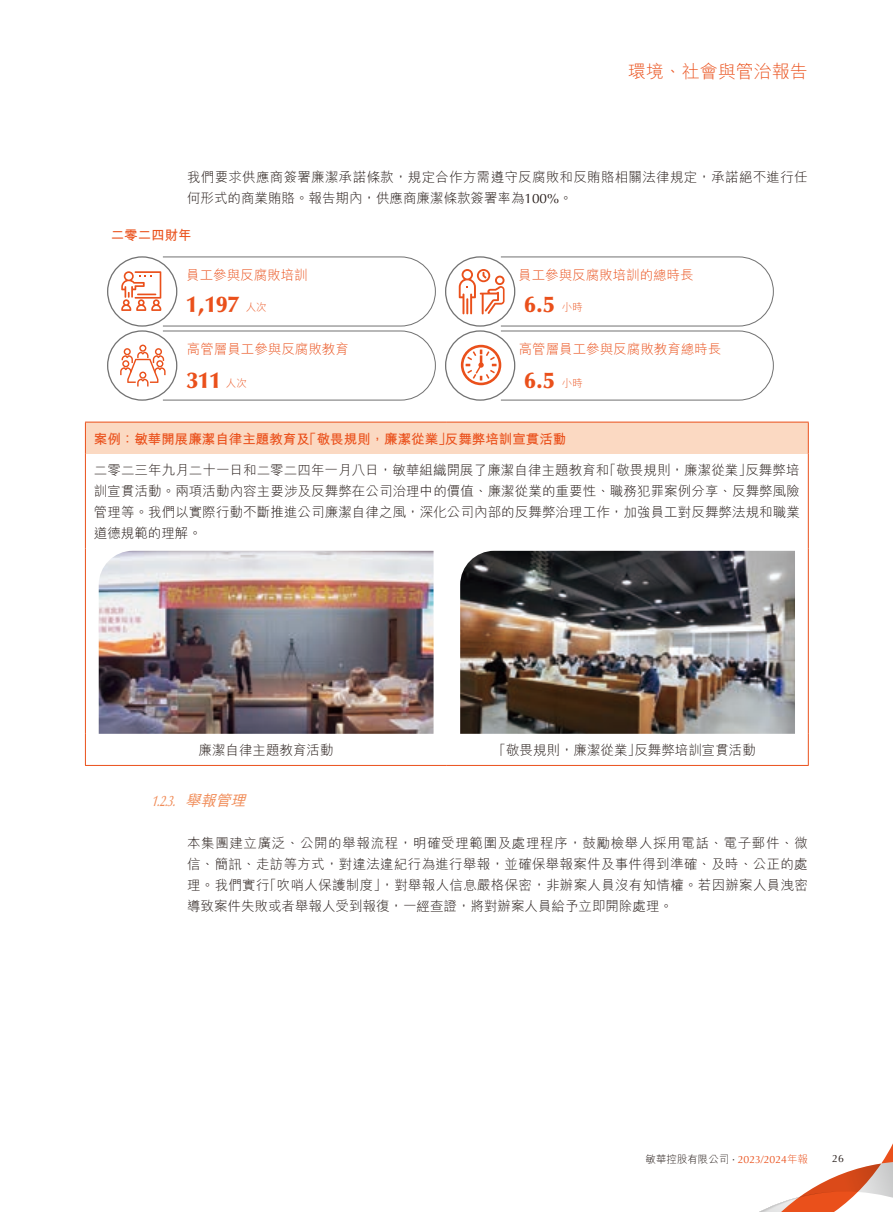
<style>
.page{position:relative;width:893px;height:1212px;background:#fff}
.page>*{position:absolute;margin:0;border:0;box-sizing:border-box;transform-origin:0 0}
.t1{font:900 22.5px "Optima LT Std";color:#ea501b}
.t2{font:300 18px "M Hei HK";color:#ea501b}
.t3{font:italic 500 15px "Optima LT Std";color:#f08a55;scale:.7 1}
.t4{font:300 13.5px/21px "M Hei HK";letter-spacing:.005em;color:#231916}
.t5{font:300 13.5px "M Hei HK";color:#ea501b}
.t6{font:700 13.5px "M Hei HK";color:#ea501b}
.t7{font:10.5px "Optima LT Std";letter-spacing:-.005em;color:#ea501b}
.t8{font:300 10.5px "M Hei HK";color:#ea501b}
.t9{font:10.5px "Optima LT Std";color:#231916}
.s1{font-family:"Optima LT Std";font-weight:400}
.s2{font-family:"M Hei HK"}
.s3{font-family:"M Hei HK";font-weight:300;color:#231916}
.s4{color:#231916}
.s5{font-family:"M Hei HK";font-weight:300}
</style>
<div class="page">
<svg style="left:759px;top:1143px;width:134px;height:69px"></svg>
<svg style="left:120px;top:256px;width:316px;height:145px"></svg>
<div style="left:107px;top:330px;width:70px;height:71px;border:1px solid #727272;border-radius:50%"></div>
<div style="left:107px;top:256px;width:70px;height:71px;border:1px solid #727272;border-radius:50%"></div>
<svg style="left:459px;top:256px;width:315px;height:145px"></svg>
<div style="left:85px;top:422px;width:723px;height:32px;background:#fbd9c2"></div>
<hr style="left:85px;top:422px;width:1px;height:32px;background:#ea501b">
<hr style="left:85px;top:422px;width:362px;height:1px;background:#ea501b">
<hr style="left:447px;top:422px;width:362px;height:1px;background:#ea501b">
<hr style="left:808px;top:422px;width:1px;height:32px;background:#ea501b">
<hr style="left:85px;top:454px;width:1px;height:94px;background:#ea501b">
<hr style="left:808px;top:454px;width:1px;height:94px;background:#ea501b">
<hr style="left:85px;top:734px;width:1px;height:31px;background:#ea501b">
<hr style="left:808px;top:734px;width:1px;height:31px;background:#ea501b">
<hr style="left:85px;top:765px;width:362px;height:1px;background:#ea501b">
<hr style="left:447px;top:765px;width:362px;height:1px;background:#ea501b">
<hr style="left:85px;top:548px;width:1px;height:186px;background:#ea501b">
<hr style="left:808px;top:548px;width:1px;height:186px;background:#ea501b">
<img style="left:99px;top:551px;width:335px;height:183px">
<img style="left:460px;top:551px;width:335px;height:183px">
<h2 class="t2" style="left:628px;top:62px;width:181px">環境、社會與管治報告</h2>
<p class="t4" style="left:187px;top:166px;width:622px">我們要求供應商簽署廉潔承諾條款，規定合作方需遵守反腐敗和反賄賂相關法律規定，承諾絕不進行任何形式的商業賄賂。報告期內，供應商廉潔條款簽署率為<span class="s1">100%</span>。</p>
<p class="t6" style="left:111px;top:226px;width:82px">二零二四財年</p>
<p class="t5" style="left:186px;top:268px;width:123px">員工參與反腐敗培訓</p>
<p class="t5" style="left:518px;top:268px;width:177px">員工參與反腐敗培訓的總時長</p>
<h1 class="t1" style="left:186px;top:291px;width:54px">1,197</h1>
<p class="t8" style="left:246px;top:302px;width:22px">人次</p>
<h1 class="t1" style="left:524px;top:291px;width:31px">6.5</h1>
<p class="t8" style="left:562px;top:302px;width:22px">小時</p>
<p class="t5" style="left:187px;top:342px;width:163px">高管層員工參與反腐敗教育</p>
<p class="t5" style="left:519px;top:342px;width:204px">高管層員工參與反腐敗教育總時長</p>
<h1 class="t1" style="left:187px;top:367px;width:35px">311</h1>
<p class="t8" style="left:226px;top:378px;width:22px">人次</p>
<h1 class="t1" style="left:524px;top:367px;width:31px">6.5</h1>
<p class="t8" style="left:562px;top:378px;width:22px">小時</p>
<p class="t6" style="left:94px;top:429px;width:217px">案例：敏華開展廉潔自律主題教育及</p>
<p class="t6" style="left:303px;top:429px;width:150px">「敬畏規則，廉潔從業」</p>
<p class="t6" style="left:445px;top:429px;width:123px">反舞弊培訓宣貫活動</p>
<p class="t4" style="left:94px;top:459px;width:707px">二零二三年九月二十一日和二零二四年一月八日，敏華組織開展了廉潔自律主題教育和<br>訓宣貫活動。兩項活動內容主要涉及反舞弊在公司治理中的價值、廉潔從業的重要性、職務犯罪案例分享、反舞弊風險管理等。我們以實際行動不斷推進公司廉潔自律之風，深化公司內部的反舞弊治理工作，加強員工對反舞弊法規和職業道德規範的理解。</p>
<p class="t4" style="left:603px;top:459px;width:151px">「敬畏規則，廉潔從業」</p>
<p class="t4" style="left:745px;top:459px;width:56px">反舞弊培</p>
<p class="t4" style="left:199px;top:739px;width:136px">廉潔自律主題教育活動</p>
<p class="t3" style="left:152px;top:792px;width:143px">1.2.3. <span class="s2">舉報管理</span></p>
<p class="t4" style="left:187px;top:832px;width:622px;text-align:right">本集團建立廣泛、公開的舉報流程，明確受理範圍及處理程序，鼓勵檢舉人採用電話、電子郵件、微信、簡訊、走訪等方式，對違法違紀行為進行舉報，並確保舉報案件及事件得到準確、及時、公正的處「吹哨人保護制度，」對舉報人信息嚴格保密，非辦案人員沒有知情權。若因辦案人員洩密</p>
<p class="t4" style="left:493px;top:739px;width:150px">「敬畏規則，廉潔從業」</p>
<p class="t4" style="left:634px;top:739px;width:123px">反舞弊培訓宣貫活動</p>
<p class="t4" style="left:187px;top:874px;width:487px">理。我們實行<br>導致案件失敗或者舉報人受到報復，一經查證，將對辦案人員給予立即開除處理。</p>
<p class="t7" style="left:646px;top:1153px;width:164px"><span class="s3">敏華控股有限公司</span> <span class="s4">·</span> 2023/2024<span class="s5">年報</span></p>
<p class="t9" style="left:832px;top:1153px;width:13px">26</p>
</div>
